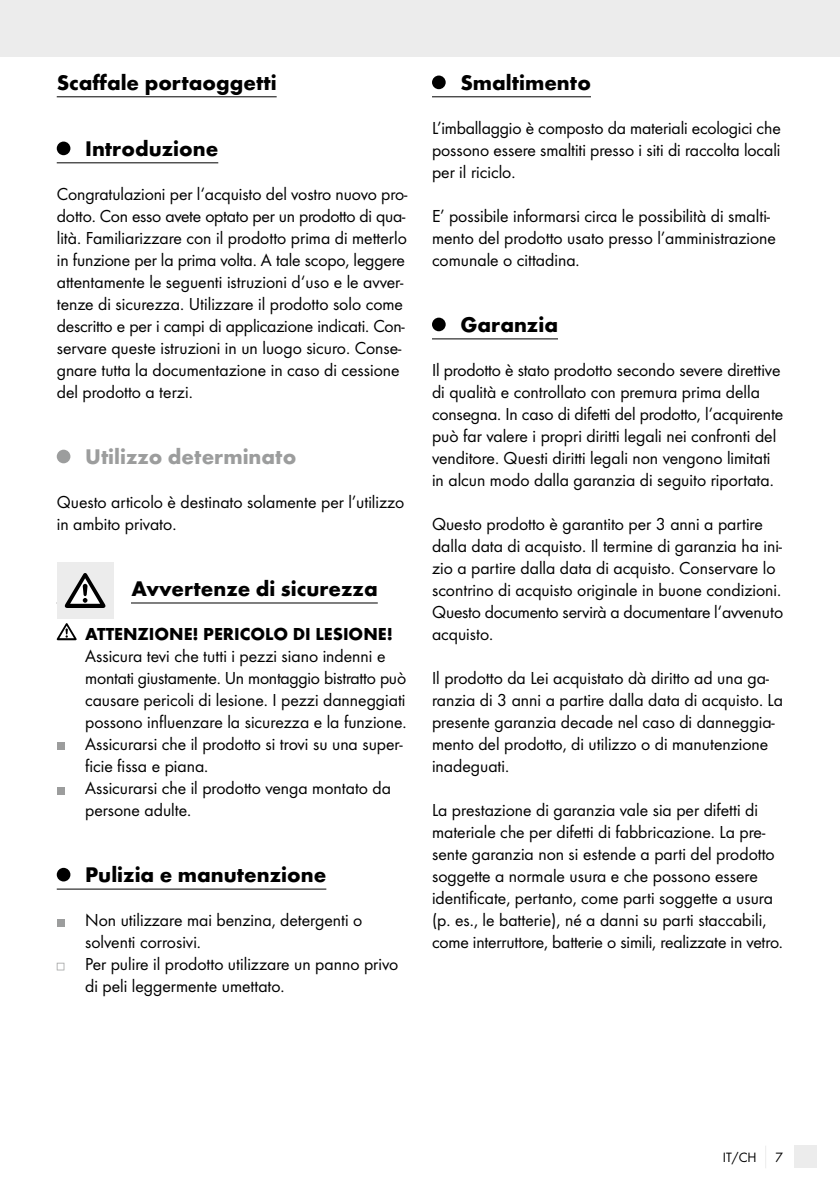
<style>
.page{position:relative;width:840px;height:1191px;background:#fff}
.page>*{position:absolute;margin:0;border:0;box-sizing:border-box;transform-origin:0 0}
.t1{font:700 22px "Futura";color:#000}
.t2{font:700 22px "Futura";color:#9c9d9d}
.t3{font:18px/22px "Futura Boo";color:#000}
.t4{font:700 18px "Futura";color:#000}
.t5{font:14px "Futura Boo";color:#000}
</style>
<div class="page">
<div style="left:0;top:0;width:839px;height:57px;background:#ececec"></div>
<div style="left:794px;top:1145px;width:22px;height:23px;background:#ececec"></div>
<hr style="left:57px;top:96px;width:219px;height:1px;background:#000">
<hr style="left:57px;top:162px;width:161px;height:1px;background:#000">
<hr style="left:57px;top:602px;width:320px;height:1px;background:#000">
<hr style="left:57px;top:888px;width:269px;height:1px;background:#000">
<div style="left:57px;top:142px;width:13px;height:13px;background:#000;border-radius:50%"></div>
<div style="left:57px;top:450px;width:13px;height:13px;background:#9c9d9d;border-radius:50%"></div>
<div style="left:113px;top:562px;width:18px;height:57px;background:#fff"></div>
<div style="left:57px;top:562px;width:56px;height:57px;background:#ececec"></div>
<svg style="left:65px;top:573px;width:40px;height:35px"></svg>
<svg style="left:57px;top:623px;width:20px;height:17px"></svg>
<div style="left:57px;top:742px;width:7px;height:8px;background:#9c9d9d"></div>
<div style="left:57px;top:786px;width:7px;height:8px;background:#9c9d9d"></div>
<div style="left:57px;top:868px;width:13px;height:13px;background:#000;border-radius:50%"></div>
<div style="left:57px;top:918px;width:7px;height:8px;background:#9c9d9d"></div>
<svg style="left:57px;top:962px;width:7px;height:8px"></svg>
<hr style="left:432px;top:96px;width:158px;height:1px;background:#000">
<hr style="left:432px;top:338px;width:125px;height:1px;background:#000">
<div style="left:432px;top:76px;width:13px;height:13px;background:#000;border-radius:50%"></div>
<div style="left:432px;top:318px;width:13px;height:13px;background:#000;border-radius:50%"></div>
<p class="t1" style="left:57px;top:69px;width:221px">Scaffale portaoggetti</p>
<p class="t1" style="left:85px;top:135px;width:135px">Introduzione</p>
<p class="t3" style="left:57px;top:183px;width:352px">Congratulazioni per l‘acquisto del vostro nuovo pro&shy;dotto. Con esso avete optato per un prodotto di qua&shy;lità. Familiarizzare con il prodotto prima di metterlo in funzione per la prima volta. A tale scopo, leggere attentamente le seguenti istruzioni d‘uso e le avver&shy;tenze di sicurezza. Utilizzare il prodotto solo come descritto e per i campi di applicazione indicati. Con&shy;servare queste istruzioni in un luogo sicuro. Conse&shy;gnare tutta la documentazione in caso di cessione del prodotto a terzi.</p>
<p class="t2" style="left:85px;top:443px;width:212px">Utilizzo determinato</p>
<p class="t3" style="left:57px;top:491px;width:349px">Questo articolo è destinato solamente per l’utilizzo in ambito privato.</p>
<p class="t1" style="left:131px;top:575px;width:248px">Avvertenze di sicurezza</p>
<p class="t4" style="left:85px;top:623px;width:309px">ATTENZIONE! PERICOLO DI LESIONE!</p>
<p class="t3" style="left:85px;top:645px;width:323px">Assicura tevi che tutti i pezzi siano indenni e montati giustamente. Un montaggio bistratto può causare pericoli di lesione. I pezzi danneggiati possono influenzare la sicurezza e la funzione.<br>Assicurarsi che il prodotto si trovi su una super&shy;ficie fissa e piana.<br>Assicurarsi che il prodotto venga montato da persone adulte.</p>
<p class="t1" style="left:85px;top:861px;width:242px">Pulizia e manutenzione</p>
<p class="t3" style="left:85px;top:909px;width:314px">Non utilizzare mai benzina, detergenti o solventi corrosivi.<br>Per pulire il prodotto utilizzare un panno privo di peli leggermente umettato.</p>
<p class="t1" style="left:460px;top:69px;width:132px">Smaltimento</p>
<p class="t3" style="left:432px;top:117px;width:350px;text-align:justify">L’imballaggio è composto da materiali ecologici che possono essere smaltiti presso i siti di raccolta locali per il riciclo.</p>
<p class="t3" style="left:432px;top:205px;width:345px">E’ possibile informarsi circa le possibilità di smalti&shy;mento del prodotto usato presso l’amministrazione comunale o cittadina.</p>
<p class="t1" style="left:460px;top:311px;width:99px">Garanzia</p>
<p class="t3" style="left:432px;top:359px;width:352px">Il prodotto è stato prodotto secondo severe direttive di qualità e controllato con premura prima della consegna. In caso di difetti del prodotto, l‘acquirente può far valere i propri diritti legali nei confronti del venditore. Questi diritti legali non vengono limitati in alcun modo dalla garanzia di seguito riportata.</p>
<p class="t3" style="left:432px;top:513px;width:352px">Questo prodotto è garantito per 3 anni a partire dalla data di acquisto. Il termine di garanzia ha ini&shy;zio a partire dalla data di acquisto. Conservare lo scontrino di acquisto originale in buone condizioni.<br>Questo documento servirà a documentare l‘avvenuto acquisto.</p>
<p class="t3" style="left:432px;top:667px;width:352px">Il prodotto da Lei acquistato dà diritto ad una ga&shy;ranzia di 3 anni a partire dalla data di acquisto. La presente garanzia decade nel caso di danneggia&shy;mento del prodotto, di utilizzo o di manutenzione inadeguati.</p>
<p class="t3" style="left:432px;top:799px;width:352px">La prestazione di garanzia vale sia per difetti di materiale che per difetti di fabbricazione. La pre&shy;sente garanzia non si estende a parti del prodotto soggette a normale usura e che possono essere identificate, pertanto, come parti soggette a usura (p. es., le batterie), né a danni su parti staccabili, come interruttore, batterie o simili, realizzate in vetro.</p>
<p class="t5" style="left:722px;top:1149px;width:35px">IT/CH</p>
<p class="t5" style="left:774px;top:1149px;width:9px">7</p>
</div>
